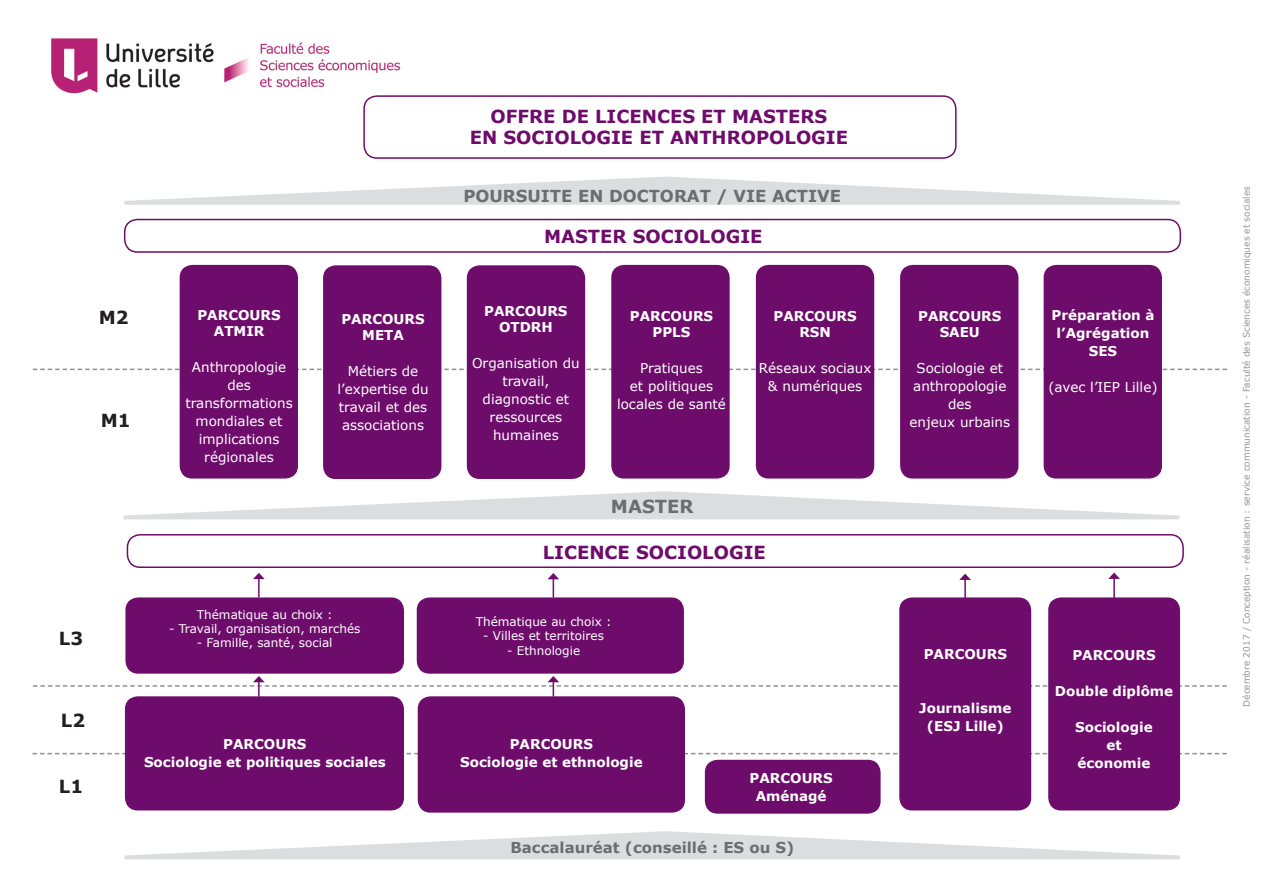
<style>
.page{position:relative;width:1263px;height:893px;background:#fff}
.page>*{position:absolute;margin:0;border:0;box-sizing:border-box;transform-origin:0 0}
.t1{font:700 18px/21.6px "Verdana";color:#6e0c6b;text-align:center}
.t2{font:700 18px "Verdana";color:#231f20}
.t3{font:700 18px "Verdana";color:#6c6d70}
.t4{font:700 16.5px "Verdana";color:#6c6d70}
.t5{font:700 15px "Verdana";color:#6c6d70}
.t6{font:13.5px/18px "Verdana";color:#fff;text-align:center}
.t7{font:700 13.5px/18px "Verdana";color:#fff;text-align:center}
.t8{font:12px "Verdana";color:#fff}
.t9{font:9px "Verdana";color:#939598}
</style>
<div class="page">
<svg style="left:33px;top:369px;width:1194px;height:1px"></svg>
<svg style="left:32px;top:753px;width:1195px;height:1px"></svg>
<div style="left:125px;top:696px;width:279px;height:114px;background:#6e0c6b;border-radius:13px"></div>
<div style="left:899px;top:597px;width:132px;height:213px;background:#6e0c6b;border-radius:13px"></div>
<div style="left:1048px;top:597px;width:132px;height:213px;background:#6e0c6b;border-radius:13px"></div>
<div style="left:127px;top:534px;width:1057px;height:34px;border:2px solid #6e0c6b;border-radius:13px"></div>
<div style="left:180px;top:265px;width:118px;height:214px;background:#6e0c6b;border-radius:13px"></div>
<svg style="left:124px;top:177px;width:1056px;height:28px"></svg>
<div style="left:1044px;top:265px;width:118px;height:214px;background:#6e0c6b;border-radius:13px"></div>
<div style="left:900px;top:265px;width:118px;height:214px;background:#6e0c6b;border-radius:13px"></div>
<div style="left:756px;top:265px;width:118px;height:214px;background:#6e0c6b;border-radius:13px"></div>
<div style="left:611px;top:265px;width:119px;height:214px;background:#6e0c6b;border-radius:13px"></div>
<div style="left:467px;top:265px;width:118px;height:214px;background:#6e0c6b;border-radius:13px"></div>
<div style="left:323px;top:265px;width:118px;height:214px;background:#6e0c6b;border-radius:13px"></div>
<svg style="left:124px;top:491px;width:1055px;height:28px"></svg>
<svg style="left:124px;top:831px;width:1056px;height:28px"></svg>
<div style="left:417px;top:597px;width:267px;height:77px;background:#6e0c6b;border-radius:13px"></div>
<div style="left:125px;top:597px;width:279px;height:77px;background:#6e0c6b;border-radius:13px"></div>
<svg style="left:547px;top:573px;width:12px;height:25px"></svg>
<svg style="left:959px;top:574px;width:12px;height:24px"></svg>
<hr style="left:1113px;top:578px;width:2px;height:20px;background:#6e0c6b">
<svg style="left:1108px;top:573px;width:12px;height:6px"></svg>
<svg style="left:253px;top:573px;width:12px;height:24px"></svg>
<svg style="left:33px;top:676px;width:1194px;height:20px"></svg>
<div style="left:124px;top:219px;width:1057px;height:34px;border:2px solid #6e0c6b;border-radius:13px"></div>
<div style="left:418px;top:696px;width:267px;height:117px;background:#6e0c6b;border-radius:13px"></div>
<img style="left:51px;top:38px;width:350px;height:65px">
<div style="left:363px;top:95px;width:593px;height:64px;border:2px solid #6e0c6b;border-radius:13px"></div>
<div style="left:705px;top:760px;width:176px;height:54px;background:#6e0c6b;border-radius:13px"></div>
<p class="t2" style="left:99px;top:306px;width:31px">M2</p>
<p class="t2" style="left:101px;top:409px;width:31px">M1</p>
<p class="t7" style="left:197px;top:306px;width:85px">PARCOURS</p>
<p class="t7" style="left:214px;top:322px;width:52px">ATMIR</p>
<p class="t6" style="left:192px;top:359px;width:96px">Anthropologie des</p>
<p class="t6" style="left:185px;top:395px;width:109px">transformations</p>
<p class="t6" style="left:196px;top:413px;width:88px">mondiales et</p>
<p class="t6" style="left:199px;top:431px;width:82px">implications</p>
<p class="t6" style="left:204px;top:449px;width:71px">régionales</p>
<p class="t7" style="left:341px;top:310px;width:85px">PARCOURS</p>
<p class="t7" style="left:362px;top:326px;width:43px">META</p>
<p class="t6" style="left:337px;top:362px;width:93px">Métiers de l’expertise du travail et des associations</p>
<p class="t2" style="left:59px;top:627px;width:26px">L3</p>
<p class="t2" style="left:61px;top:708px;width:26px">L2</p>
<p class="t2" style="left:59px;top:775px;width:26px">L1</p>
<p class="t8" style="left:197px;top:607px;width:137px">Thématique au choix :</p>
<p class="t8" style="left:169px;top:621px;width:193px">- Travail, organisation, marchés</p>
<p class="t8" style="left:197px;top:635px;width:137px">- Famille, santé, social</p>
<p class="t7" style="left:223px;top:735px;width:85px">PARCOURS</p>
<p class="t7" style="left:144px;top:753px;width:243px">Sociologie et politiques sociales</p>
<p class="t1" style="left:470px;top:106px;width:380px">OFFRE DE LICENCES ET MASTERS<br>EN SOCIOLOGIE ET ANTHROPOLOGIE</p>
<p class="t4" style="left:463px;top:185px;width:379px">POURSUITE EN DOCTORAT / VIE ACTIVE</p>
<p class="t1" style="left:544px;top:226px;width:220px">MASTER SOCIOLOGIE</p>
<p class="t7" style="left:484px;top:302px;width:85px">PARCOURS</p>
<p class="t7" style="left:499px;top:318px;width:55px">OTDRH</p>
<p class="t6" style="left:472px;top:354px;width:109px">Organisation du</p>
<p class="t6" style="left:502px;top:372px;width:48px">travail,</p>
<p class="t6" style="left:483px;top:390px;width:88px">diagnostic et</p>
<p class="t6" style="left:490px;top:408px;width:74px">ressources</p>
<p class="t6" style="left:493px;top:426px;width:67px">humaines</p>
<p class="t7" style="left:630px;top:307px;width:85px">PARCOURS</p>
<p class="t7" style="left:652px;top:323px;width:39px">PPLS</p>
<p class="t6" style="left:630px;top:359px;width:85px">Pratiques<br>et politiques</p>
<p class="t6" style="left:617px;top:395px;width:110px">locales de santé</p>
<p class="t7" style="left:773px;top:307px;width:85px">PARCOURS</p>
<p class="t7" style="left:799px;top:323px;width:33px">RSN</p>
<p class="t6" style="left:759px;top:359px;width:114px">Réseaux sociaux</p>
<p class="t6" style="left:768px;top:377px;width:96px">&amp; numériques</p>
<p class="t3" style="left:611px;top:495px;width:84px">MASTER</p>
<p class="t1" style="left:543px;top:541px;width:225px">LICENCE SOCIOLOGIE</p>
<p class="t8" style="left:476px;top:614px;width:137px">Thématique au choix :</p>
<p class="t8" style="left:483px;top:628px;width:122px">- Villes et territoires</p>
<p class="t8" style="left:507px;top:643px;width:74px">- Ethnologie</p>
<p class="t7" style="left:510px;top:735px;width:85px">PARCOURS</p>
<p class="t7" style="left:460px;top:753px;width:184px">Sociologie et ethnologie</p>
<p class="t7" style="left:749px;top:769px;width:85px">PARCOURS</p>
<p class="t7" style="left:756px;top:787px;width:72px">Aménagé</p>
<p class="t5" style="left:510px;top:837px;width:285px">Baccalauréat (conseillé : ES ou S)</p>
<p class="t7" style="left:918px;top:307px;width:85px">PARCOURS</p>
<p class="t7" style="left:940px;top:323px;width:42px">SAEU</p>
<p class="t6" style="left:916px;top:359px;width:88px">Sociologie et</p>
<p class="t6" style="left:913px;top:377px;width:95px">anthropologie des</p>
<p class="t6" style="left:909px;top:413px;width:102px">enjeux urbains</p>
<p class="t7" style="left:1051px;top:306px;width:105px">Préparation à l’Agrégation<br>SES</p>
<p class="t6" style="left:1048px;top:378px;width:111px">(avec l’IEP Lille)</p>
<p class="t7" style="left:924px;top:645px;width:85px">PARCOURS</p>
<p class="t7" style="left:919px;top:699px;width:94px">Journalisme</p>
<p class="t7" style="left:927px;top:717px;width:78px">(ESJ Lille)</p>
<p class="t7" style="left:1072px;top:646px;width:85px">PARCOURS</p>
<p class="t7" style="left:1055px;top:682px;width:120px">Double diplôme</p>
<p class="t7" style="left:1075px;top:718px;width:79px">Sociologie</p>
<p class="t7" style="left:1106px;top:736px;width:17px">et</p>
<p class="t7" style="left:1077px;top:754px;width:74px">économie</p>
<p class="t9" style="left:1241px;top:707px;width:522px;rotate:-90deg">Décembre 2017 / Conception - réalisation : service communication - Faculté des Sciences économiques et sociales</p>
</div>
